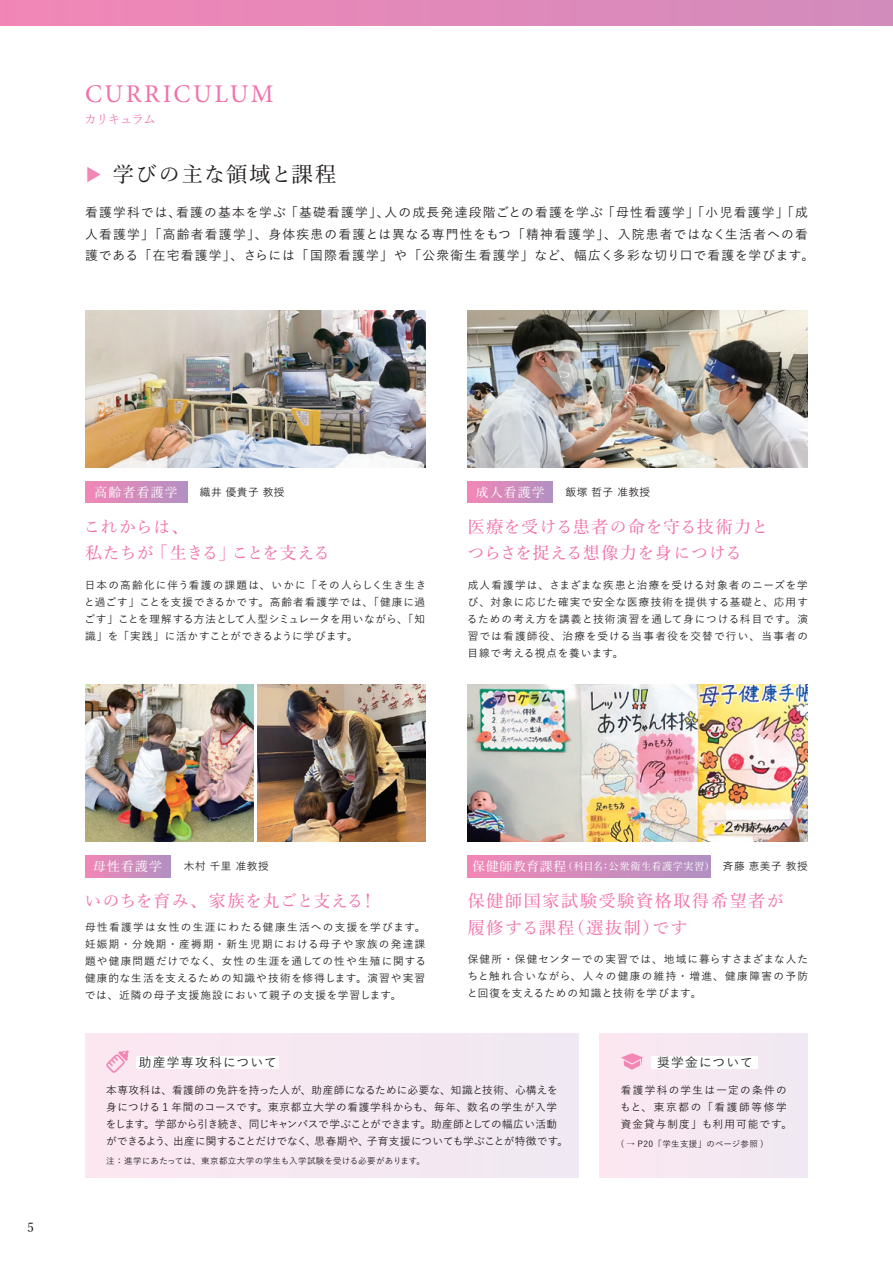
<style>
.page{position:relative;width:893px;height:1263px;background:#fff}
.page>*{position:absolute;margin:0;border:0;box-sizing:border-box;transform-origin:0 0}
.t1{font:25.5px "Minion Pro";letter-spacing:.1em;color:#f171ab}
.t2{font:500 21.3px "Yu Min Pr 6 N";letter-spacing:.065em;color:#231f20}
.t3{font:500 16.95px/26.5px "Yu Min Pr 6 N";letter-spacing:.03em;color:#f171ab}
.t4{font:500 16.95px/26.5px "Yu Min Pr 6 N";letter-spacing:.1em;color:#f171ab}
.t5{font:500 16.95px/26.5px "Yu Min Pr 6 N";letter-spacing:-.005em;color:#f171ab}
.t6{font:500 12.75px/21.3px "Yu Go Pr 6 N";letter-spacing:.1em;color:#231f20}
.t7{font:500 12.75px "Yu Min Pr 6 N";letter-spacing:.1em;color:#fff}
.t8{font:12.75px "Yu Min Pr 6 N";letter-spacing:-.09em;color:#f171ab}
.t9{font:500 12.75px "Yu Min Pr 6 N";color:#231f20}
.t10{font:500 10.65px/17px "Yu Go Pr 6 N";letter-spacing:.05em;color:#231f20;text-align:justify}
.t11{font:500 10.65px/17px "Yu Go Pr 6 N";letter-spacing:.02em;color:#231f20}
.t12{font:500 10.65px/17px "Yu Go Pr 6 N";letter-spacing:.125em;color:#231f20}
.t13{font:500 10.2px "Yu Min Pr 6 N";letter-spacing:.035em;color:#fff}
.t14{font:500 8.55px "Yu Go Pr 6 N";letter-spacing:.045em;color:#231f20}
.s1{font-size:16.95px;color:#f287b6}
.s2{font-size:12.75px}
</style>
<div class="page">
<div style="left:0;top:0;width:893px;height:26px;background:linear-gradient(to right,#f286b6,#d18cbc)"></div>
<div style="left:85px;top:1033px;width:493px;height:145px;background:#f5e8f1"></div>
<div style="left:600px;top:1033px;width:208px;height:145px;background:#f5e8f1"></div>
<div style="left:136px;top:1056px;width:143px;height:12px;background:#fff"></div>
<div style="left:651px;top:1056px;width:107px;height:12px;background:#fff"></div>
<div style="left:85px;top:482px;width:102px;height:21px;background:linear-gradient(to right,#f287b6,#b390c2)"></div>
<div style="left:468px;top:482px;width:85px;height:21px;background:linear-gradient(to right,#f187b6,#b390c2)"></div>
<img style="left:85px;top:310px;width:340px;height:158px">
<img style="left:468px;top:310px;width:340px;height:158px">
<img style="left:85px;top:685px;width:168px;height:157px">
<img style="left:257px;top:685px;width:168px;height:157px">
<img style="left:468px;top:685px;width:340px;height:157px">
<div style="left:85px;top:856px;width:85px;height:21px;background:linear-gradient(to right,#f287b6,#b390c2)"></div>
<svg style="left:106px;top:1050px;width:23px;height:23px"></svg>
<svg style="left:621px;top:1053px;width:22px;height:17px"></svg>
<div style="left:468px;top:856px;width:242px;height:21px;background:linear-gradient(to right,#f287b6,#b291c3)"></div>
<h1 class="t1" style="left:85px;top:77px;width:190px">CURRICULUM</h1>
<p class="t8" style="left:84px;top:107px;width:73px">カリキュラム</p>
<h2 class="t2" style="left:85px;top:155px;width:253px"><span class="s1">▶</span> 学びの主な領域と課程</h2>
<p class="t6" style="left:85px;top:201px;width:730px">看護学科では、看護の基本を学ぶ「基礎看護学」、人の成長発達段階ごとの看護を学ぶ「母性看護学」「小児看護学」「成人看護学」「高齢者看護学」、身体疾患の看護とは異なる専門性をもつ「精神看護学」、入院患者ではなく生活者への看護である「在宅看護学」、さらには「国際看護学」や「公衆衛生看護学」など、幅広く多彩な切り口で看護を学びます。</p>
<p class="t7" style="left:95px;top:481px;width:84px">高齢者看護学</p>
<h3 class="t5" style="left:84px;top:512px;width:248px">これからは、<br>私たちが「生きる」ことを支える</h3>
<p class="t10" style="left:200px;top:482px;width:86px">織井 優貴子 教授</p>
<p class="t7" style="left:476px;top:481px;width:70px">成人看護学</p>
<h3 class="t3" style="left:467px;top:512px;width:303px">医療を受ける患者の命を守る技術力とつらさを捉える想像力を身につける</h3>
<p class="t10" style="left:566px;top:482px;width:86px">飯塚 哲子 准教授</p>
<p class="t10" style="left:84px;top:575px;width:343px">日本の高齢化に伴う看護の課題は、いかに「その人らしく生き生きと過ごす」ことを支援できるかです。高齢者看護学では、「健康に過ごす」ことを理解する方法として人型シミュレータを用いながら、「知識」を「実践」に活かすことができるように学びます。</p>
<p class="t10" style="left:467px;top:575px;width:342px">成人看護学は、さまざまな疾患と治療を受ける対象者のニーズを学び、対象に応じた確実で安全な医療技術を提供する基礎と、応用するための考え方を講義と技術演習を通して身につける科目です。演習では看護師役、治療を受ける当事者役を交替で行い、当事者の目線で考える視点を養います。</p>
<p class="t9" style="left:28px;top:1215px;width:8px">5</p>
<p class="t7" style="left:93px;top:855px;width:70px">母性看護学</p>
<p class="t10" style="left:184px;top:857px;width:86px">木村 千里 准教授</p>
<p class="t13" style="left:473px;top:857px;width:244px"><span class="s2">保健師教育課程</span>（科目名：公衆衛生看護学実習）</p>
<p class="t10" style="left:723px;top:857px;width:86px">斉藤 恵美子 教授</p>
<h3 class="t3" style="left:85px;top:886px;width:293px">いのちを育み、家族を丸ごと支える！</h3>
<p class="t10" style="left:85px;top:917px;width:343px">母性看護学は女性の生涯にわたる健康生活への支援を学びます。妊娠期・分娩期・産褥期・新生児期における母子や家族の発達課題や健康問題だけでなく、女性の生涯を通しての性や生殖に関する健康的な生活を支えるための知識や技術を修得します。演習や実習では、近隣の母子支援施設において親子の支援を学習します。</p>
<h3 class="t4" style="left:468px;top:886px;width:317px">保健師国家試験受験資格取得希望者が履修する課程（選抜制）です</h3>
<p class="t10" style="left:467px;top:949px;width:343px">保健所・保健センターでの実習では、地域に暮らすさまざまな人たちと触れ合いながら、人々の健康の維持・増進、健康障害の予防と回復を支えるための知識と技術を学びます。</p>
<p class="t6" style="left:139px;top:1050px;width:139px">助産学専攻科について</p>
<p class="t6" style="left:657px;top:1050px;width:97px">奨学金について</p>
<p class="t12" style="left:620px;top:1080px;width:173px">看護学科の学生は一定の条件のもと、東京都の「看護師等修学資金貸与制度」も利用可能です。</p>
<p class="t14" style="left:621px;top:1136px;width:153px">( → P20「学生支援」のページ参照 )　</p>
<p class="t11" style="left:106px;top:1080px;width:464px">本専攻科は、看護師の免許を持った人が、助産師になるために必要な、知識と技術、心構えを身につける 1 年間のコースです。東京都立大学の看護学科からも、毎年、数名の学生が入学をします。学部から引き続き、同じキャンパスで学ぶことができます。助産師としての幅広い活動ができるよう、出産に関することだけでなく、思春期や、子育支援についても学ぶことが特徴です。</p>
<p class="t14" style="left:106px;top:1153px;width:320px">注：進学にあたっては、東京都立大学の学生も入学試験を受ける必要があります。</p>
</div>
